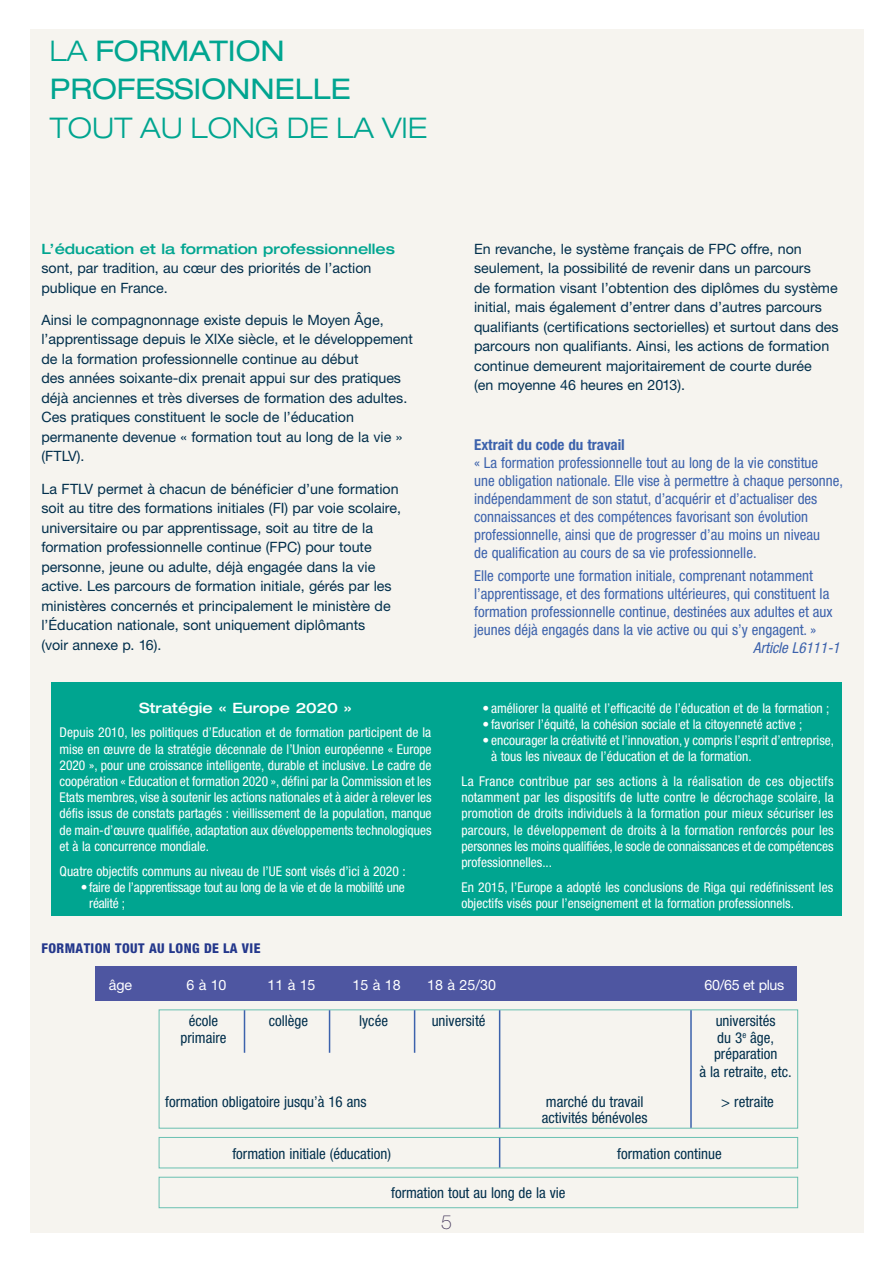
<style>
.page{position:relative;width:893px;height:1263px;background:#fff}
.page>*{position:absolute;margin:0;border:0;box-sizing:border-box;transform-origin:0 0}
.t1{font:expanded 28.5px/39px "Helvetica Neue";color:#00a590}
.t2{font:300 expanded 28.5px "Helvetica Neue";color:#00a590}
.t3{font:100 19.5px "Helvetica Neue CE";color:#473a62}
.t4{font:condensed 15px/18px "Helvetica Neue";color:#3c62ac}
.t5{font:condensed 15px/16.5px "Helvetica Neue";color:#012f4c}
.t6{font:700 condensed 15px "Helvetica Neue";color:#3c62ac}
.t7{font:italic condensed 15px "Helvetica Neue";color:#3c62ac}
.t8{font:14.25px/19.5px "Helvetica Neue CE";color:#012f4c}
.t9{font:500 expanded 14.25px "Helvetica Neue";color:#00a590}
.t10{font:14.25px "Helvetica Neue CE";color:#fff}
.t11{font:500 expanded 14.25px "Helvetica Neue";color:#fff}
.t12{font:14.25px "Helvetica Neue CE";letter-spacing:-.025em;color:#fff}
.t13{font:condensed 13.5px/16.2px "Helvetica Neue";color:#fff;text-align:justify}
.t14{font:condensed 13.5px/16.2px "Helvetica Neue";letter-spacing:-.02em;color:#fff}
.t15{font:800 condensed 13.5px "Helvetica Neue";letter-spacing:.03em;color:#24388c}
.s1{font-weight:300}
</style>
<div class="page">
<div style="left:30px;top:30px;width:833px;height:1203px;background:#f6f4ef"></div>
<svg style="left:158px;top:1176px;width:640px;height:32px"></svg>
<svg style="left:158px;top:1137px;width:640px;height:32px"></svg>
<svg style="left:158px;top:1009px;width:640px;height:120px"></svg>
<hr style="left:244px;top:1010px;width:1px;height:43px;background:#3c62ac">
<hr style="left:329px;top:1010px;width:1px;height:43px;background:#3c62ac">
<hr style="left:414px;top:1010px;width:1px;height:43px;background:#3c62ac">
<hr style="left:499px;top:1010px;width:1px;height:118px;background:#3c62ac">
<hr style="left:690px;top:1010px;width:2px;height:118px;background:#3c62ac">
<div style="left:96px;top:967px;width:701px;height:34px;background:#4e56a1"></div>
<div style="left:51px;top:682px;width:791px;height:234px;background:#00a590"></div>
<h1 class="t1" style="left:50px;top:30px;width:302px"><span class="s1">LA</span> FORMATION<br>PROFESSIONNELLE</h1>
<h1 class="t2" style="left:50px;top:111px;width:379px">TOUT AU LONG DE LA VIE</h1>
<p class="t9" style="left:41px;top:240px;width:355px">L’éducation et la formation professionnelles</p>
<p class="t8" style="left:41px;top:258px;width:331px">sont, par tradition, au cœur des priorités de l’action publique en France.</p>
<p class="t8" style="left:41px;top:310px;width:373px">Ainsi le compagnonnage existe depuis le Moyen Âge, l’apprentissage depuis le XIXe siècle, et le développement de la formation professionnelle continue au début<br>des années soixante-dix prenait appui sur des pratiques déjà anciennes et très diverses de formation des adultes.<br>Ces pratiques constituent le socle de l’éducation permanente devenue « formation tout au long de la vie » (FTLV).</p>
<p class="t8" style="left:41px;top:479px;width:361px">La FTLV permet à chacun de bénéficier d’une formation soit au titre des formations initiales (FI) par voie scolaire, universitaire ou par apprentissage, soit au titre de la formation professionnelle continue (FPC) pour toute personne, jeune ou adulte, déjà engagée dans la vie active. Les parcours de formation initiale, gérés par les ministères concernés et principalement le ministère de l’Éducation nationale, sont uniquement diplômants<br>(voir annexe p. 16).</p>
<p class="t11" style="left:139px;top:699px;width:214px">Stratégie « Europe 2020 »</p>
<p class="t13" style="left:60px;top:724px;width:374px">Depuis 2010, les politiques d’Education et de formation participent de la mise en œuvre de la stratégie décennale de l’Union européenne « Europe 2020 », pour une croissance intelligente, durable et inclusive. Le cadre de coopération « Education et formation 2020 », défini par la Commission et les Etats membres, vise à soutenir les actions nationales et à aider à relever les défis issus de constats partagés : vieillissement de la population, manque de main‑d’œuvre qualifiée, adaptation aux développements technologiques et à la concurrence mondiale.</p>
<p class="t13" style="left:60px;top:862px;width:348px">Quatre objectifs communs au niveau de l’UE sont visés d’ici à 2020 :</p>
<p class="t14" style="left:89px;top:879px;width:317px;text-indent:-9px">• faire de l’apprentissage tout au long de la vie et de la mobilité une réalité ;</p>
<p class="t15" style="left:41px;top:940px;width:221px">FORMATION TOUT AU LONG DE LA VIE</p>
<p class="t8" style="left:474px;top:239px;width:366px">En revanche, le système français de FPC offre, non seulement, la possibilité de revenir dans un parcours<br>de formation visant l’obtention des diplômes du système initial, mais également d’entrer dans d’autres parcours qualifiants (certifications sectorielles) et surtout dans des parcours non qualifiants. Ainsi, les actions de formation continue demeurent majoritairement de courte durée<br>(en moyenne 46 heures en 2013).</p>
<p class="t6" style="left:474px;top:436px;width:152px">Extrait du code du travail</p>
<p class="t4" style="left:474px;top:454px;width:370px">« La formation professionnelle tout au long de la vie constitue<br>une obligation nationale. Elle vise à permettre à chaque personne, indépendamment de son statut, d’acquérir et d’actualiser des connaissances et des compétences favorisant son évolution professionnelle, ainsi que de progresser d’au moins un niveau<br>de qualification au cours de sa vie professionnelle.</p>
<p class="t4" style="left:474px;top:566px;width:360px">Elle comporte une formation initiale, comprenant notamment l’apprentissage, et des formations ultérieures, qui constituent la formation professionnelle continue, destinées aux adultes et aux jeunes déjà engagés dans la vie active ou qui s’y engagent. »</p>
<p class="t7" style="left:753px;top:639px;width:88px">Article L6111-1</p>
<p class="t13" style="left:483px;top:700px;width:348px">• améliorer la qualité et l’efficacité de l’éducation et de la formation ;</p>
<p class="t13" style="left:483px;top:716px;width:321px">• favoriser l’équité, la cohésion sociale et la citoyenneté active ;</p>
<p class="t13" style="left:491px;top:732px;width:344px;text-indent:-9px">• encourager la créativité et l’innovation, y compris l’esprit d’entreprise, à tous les niveaux de l’éducation et de la formation.</p>
<p class="t13" style="left:461px;top:773px;width:374px">La France contribue par ses actions à la réalisation de ces objectifs notamment par les dispositifs de lutte contre le décrochage scolaire, la promotion de droits individuels à la formation pour mieux sécuriser les parcours, le développement de droits à la formation renforcés pour les personnes les moins qualifiées, le socle de connaissances et de compétences professionnelles...</p>
<p class="t13" style="left:461px;top:879px;width:373px">En 2015, l’Europe a adopté les conclusions de Riga qui redéfinissent les objectifs visés pour l’enseignement et la formation professionnels.</p>
<p class="t10" style="left:109px;top:976px;width:25px">âge</p>
<p class="t10" style="left:186px;top:976px;width:42px">6 à 10</p>
<p class="t10" style="left:267px;top:976px;width:50px">11 à 15</p>
<p class="t10" style="left:353px;top:976px;width:50px">15 à 18</p>
<p class="t10" style="left:427px;top:976px;width:70px">18 à 25/30</p>
<p class="t12" style="left:705px;top:976px;width:81px">60/65 et plus</p>
<p class="t5" style="left:189px;top:1013px;width:31px">école</p>
<p class="t5" style="left:269px;top:1013px;width:41px">collège</p>
<p class="t5" style="left:359px;top:1013px;width:30px">lycée</p>
<p class="t5" style="left:432px;top:1013px;width:55px">université</p>
<p class="t5" style="left:716px;top:1013px;width:61px">universités</p>
<p class="t5" style="left:180px;top:1029px;width:48px">primaire</p>
<p class="t5" style="left:714px;top:1029px;width:65px">du 3<sup>e</sup> âge, préparation</p>
<p class="t5" style="left:700px;top:1064px;width:94px">à la retraite, etc.</p>
<p class="t5" style="left:165px;top:1093px;width:203px">formation obligatoire jusqu’à 16 ans</p>
<p class="t5" style="left:546px;top:1093px;width:99px">marché du travail</p>
<p class="t5" style="left:721px;top:1093px;width:54px">&gt; retraite</p>
<p class="t5" style="left:542px;top:1109px;width:107px">activités bénévoles</p>
<p class="t5" style="left:232px;top:1145px;width:160px">formation initiale (éducation)</p>
<p class="t5" style="left:617px;top:1145px;width:106px">formation continue</p>
<p class="t5" style="left:391px;top:1185px;width:176px">formation tout au long de la vie</p>
<h2 class="t3" style="left:441px;top:1211px;width:12px">5</h2>
</div>
